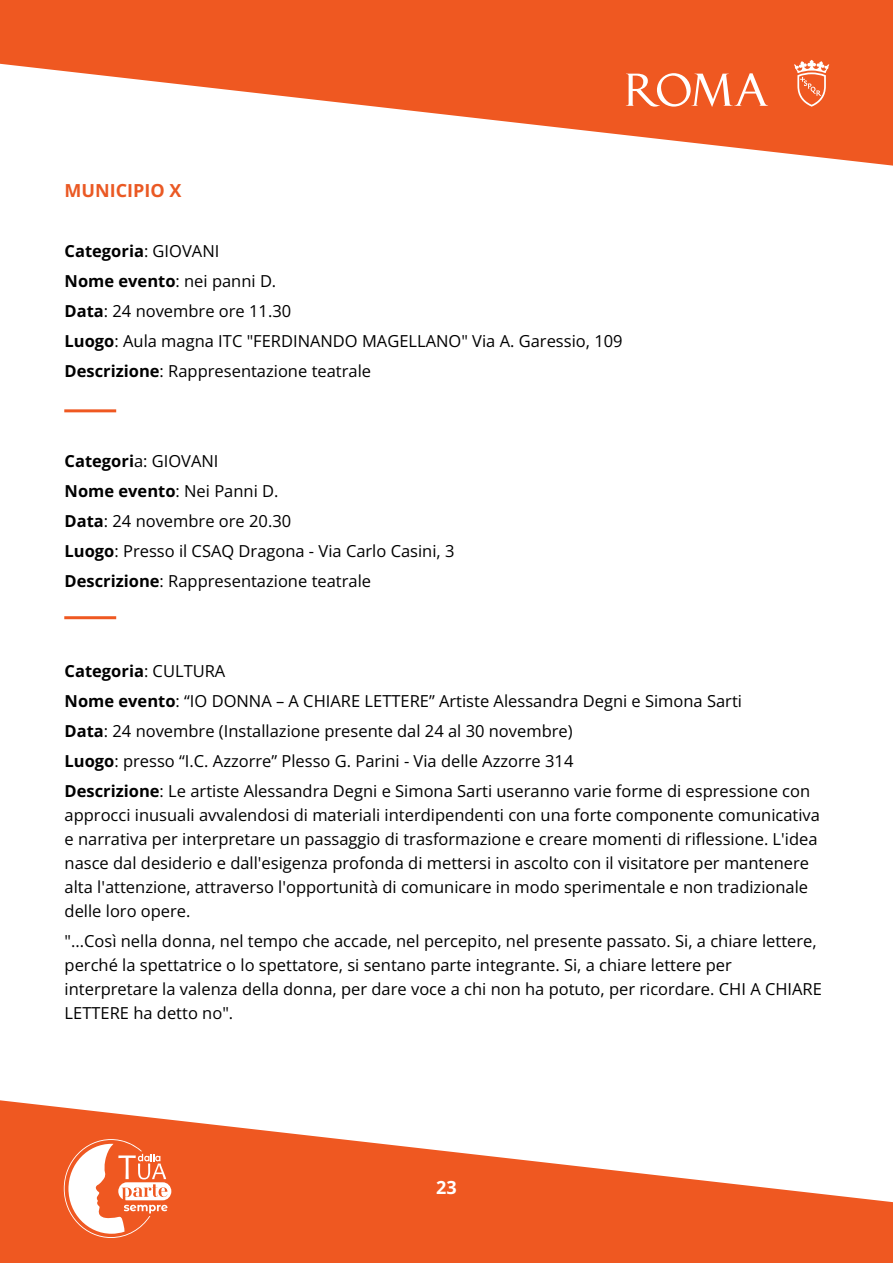
<style>
.page{position:relative;width:893px;height:1263px;background:#fff}
.page>*{position:absolute;margin:0;border:0;box-sizing:border-box;transform-origin:0 0}
.t1{font:700 18px "Open Sans";color:#ea5924}
.t2{font:700 18px "Open Sans";color:#fff}
.t3{font:16.5px/30px "Open Sans";color:#000}
.s1{font-weight:700}
</style>
<div class="page">
<svg style="left:0;top:0;width:893px;height:166px;fill:#ef5821"></svg>
<svg style="left:0;top:1100px;width:893px;height:163px;fill:#ef5821"></svg>
<hr style="left:64px;top:616px;width:52px;height:3px;background:#ef5821">
<hr style="left:64px;top:409px;width:52px;height:3px;background:#ef5821">
<svg style="left:626px;top:73px;width:142px;height:34px"></svg>
<svg style="left:794px;top:60px;width:35px;height:47px;background:#f3845b"></svg>
<svg style="left:64px;top:1139px;width:107px;height:99px"></svg>
<p class="t1" style="left:65px;top:178px;width:118px">MUNICIPIO X</p>
<p class="t3" style="left:65px;top:236px;width:560px"><span class="s1">Categoria</span>: GIOVANI<br><span class="s1">Nome evento</span>: nei panni D.<br><span class="s1">Data</span>: 24 novembre ore 11.30<br><span class="s1">Luogo</span>: Aula magna ITC "FERDINANDO MAGELLANO" Via A. Garessio, 109<br><span class="s1">Descrizione</span>: Rappresentazione teatrale</p>
<p class="t3" style="left:65px;top:446px;width:391px"><span class="s1">Categori</span>a: GIOVANI<br><span class="s1">Nome evento</span>: Nei Panni D.<br><span class="s1">Data</span>: 24 novembre ore 20.30<br><span class="s1">Luogo</span>: Presso il CSAQ Dragona - Via Carlo Casini, 3<br><span class="s1">Descrizione</span>: Rappresentazione teatrale</p>
<p class="t3" style="left:65px;top:656px;width:747px"><span class="s1">Categoria</span>: CULTURA<br><span class="s1">Nome evento</span>: “IO DONNA – A CHIARE LETTERE” Artiste Alessandra Degni e Simona Sarti<br><span class="s1">Data</span>: 24 novembre (Installazione presente dal 24 al 30 novembre)<br><span class="s1">Luogo</span>: presso “I.C. Azzorre” Plesso G. Parini - Via delle Azzorre 314<br><span class="s1">Descrizione</span>: Le artiste Alessandra Degni e Simona Sarti useranno varie forme di espressione con</p>
<p class="t3" style="left:65px;top:803px;width:757px;line-height:24px">approcci inusuali avvalendosi di materiali interdipendenti con una forte componente comunicativa e narrativa per interpretare un passaggio di trasformazione e creare momenti di riflessione. L'idea nasce dal desiderio e dall'esigenza profonda di mettersi in ascolto con il visitatore per mantenere alta l'attenzione, attraverso l'opportunità di comunicare in modo sperimentale e non tradizionale delle loro opere.</p>
<p class="t3" style="left:65px;top:929px;width:759px;line-height:24px">"...Così nella donna, nel tempo che accade, nel percepito, nel presente passato. Si, a chiare lettere, perché la spettatrice o lo spettatore, si sentano parte integrante. Si, a chiare lettere per interpretare la valenza della donna, per dare voce a chi non ha potuto, per ricordare. CHI A CHIARE LETTERE ha detto no".</p>
<p class="t2" style="left:436px;top:1175px;width:22px">23</p>
</div>
